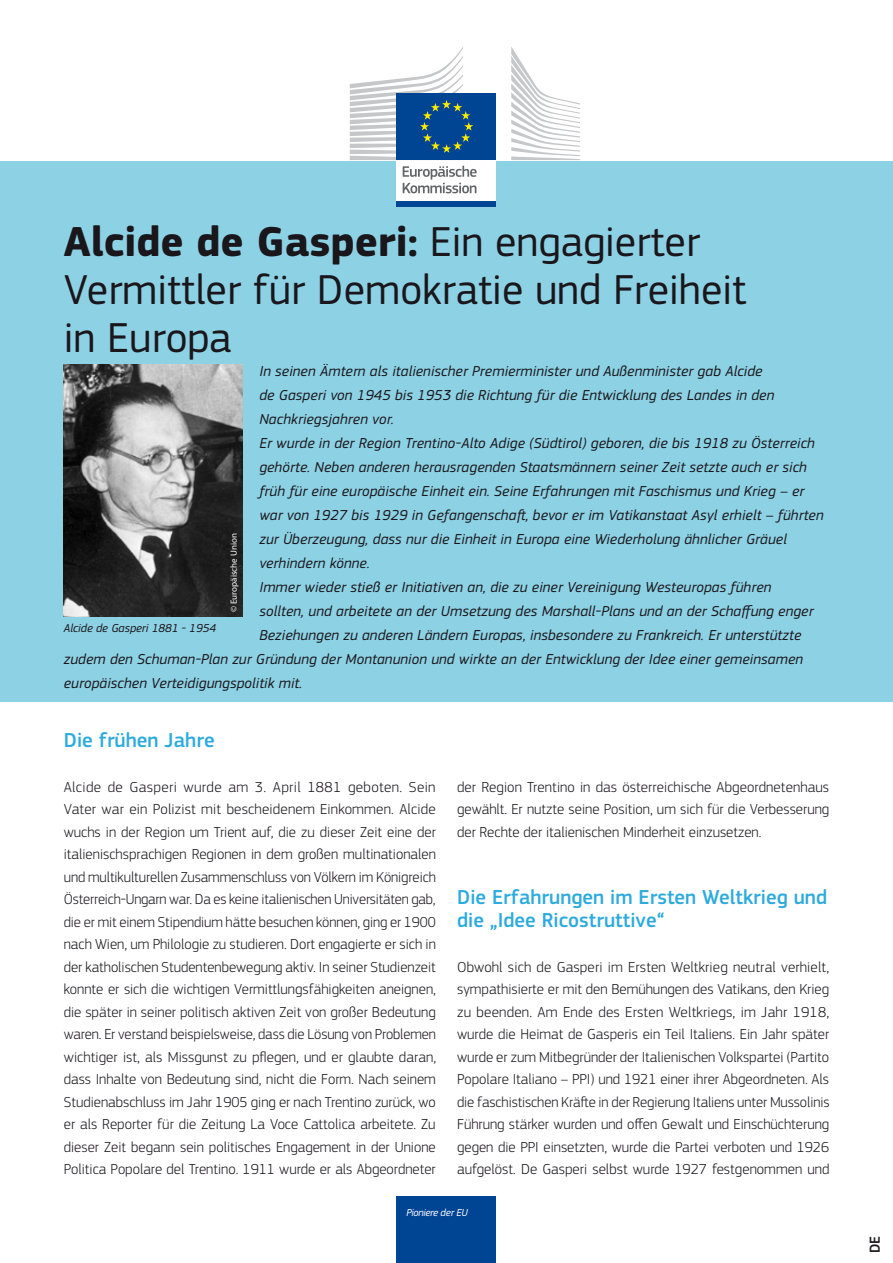
<style>
.page{position:relative;width:893px;height:1263px;background:#fff}
.page>*{position:absolute;margin:0;border:0;box-sizing:border-box;transform-origin:0 0}
.t1{font:43.5px/48px "EC Square Sans Pro";color:#1a171c}
.t2{font:500 21px/22.5px "EC Square Sans Pro";color:#2eabde}
.t3{font:300 15px/22.5px "EC Square Sans Pro";color:#1a171c;text-align:justify}
.t4{font:italic 15px "EC Square Sans Pro";letter-spacing:.01em;color:#1a171c}
.t5{font:500 15px "EC Square Sans Pro";color:#1a171c}
.t6{font:italic 12px "EC Square Sans Pro";color:#1a171c}
.t7{font:italic 10.5px "EC Square Sans Pro";letter-spacing:-.03em;color:#fff}
.t8{font:9px "Myriad Pro";color:#fff}
.s1{font-weight:700}
</style>
<div class="page">
<div style="left:397px;top:1196px;width:99px;height:67px;background:#004494"></div>
<div style="left:0;top:160px;width:893px;height:542px;background:#8dd1e4"></div>
<img style="left:63px;top:364px;width:179px;height:252px">
<div style="left:397px;top:158px;width:99px;height:44px;background:#fff"></div>
<svg style="left:403px;top:166px;width:74px;height:27px"></svg>
<div style="left:397px;top:201px;width:99px;height:6px;background:#004494"></div>
<svg style="left:511px;top:47px;width:69px;height:113px"></svg>
<div style="left:397px;top:94px;width:99px;height:66px;background:#004494"></div>
<svg style="left:350px;top:47px;width:123px;height:113px"></svg>
<h1 class="t1" style="left:64px;top:218px;width:684px"><span class="s1">Alcide de Gasperi:</span> Ein engagierter<br>Vermittler für Demokratie und Freiheit in Europa</h1>
<p class="t4" style="left:259px;top:362px;width:505px">In seinen Ämtern als italienischer Premierminister und Außenminister gab Alcide</p>
<p class="t4" style="left:259px;top:386px;width:516px">de Gasperi von 1945 bis 1953 die Richtung für die Entwicklung des Landes in den</p>
<p class="t4" style="left:259px;top:410px;width:136px">Nachkriegsjahren vor.</p>
<p class="t4" style="left:259px;top:434px;width:557px">Er wurde in der Region Trentino-Alto Adige (Südtirol) geboren, die bis 1918 zu Österreich</p>
<p class="t4" style="left:259px;top:458px;width:549px">gehörte. Neben anderen herausragenden Staatsmännern seiner Zeit setzte auch er sich</p>
<p class="t4" style="left:259px;top:482px;width:546px">früh für eine europäische Einheit ein. Seine Erfahrungen mit Faschismus und Krieg – er</p>
<p class="t4" style="left:259px;top:506px;width:566px">war von 1927 bis 1929 in Gefangenschaft, bevor er im Vatikanstaat Asyl erhielt – führten</p>
<p class="t4" style="left:259px;top:530px;width:529px">zur Überzeugung, dass nur die Einheit in Europa eine Wiederholung ähnlicher Gräuel</p>
<p class="t4" style="left:259px;top:554px;width:112px">verhindern könne.</p>
<p class="t4" style="left:259px;top:578px;width:514px">Immer wieder stieß er Initiativen an, die zu einer Vereinigung Westeuropas führen</p>
<p class="t4" style="left:259px;top:602px;width:556px">sollten, und arbeitete an der Umsetzung des Marshall-Plans und an der Schaffung enger</p>
<p class="t4" style="left:259px;top:626px;width:543px">Beziehungen zu anderen Ländern Europas, insbesondere zu Frankreich. Er unterstützte</p>
<p class="t4" style="left:64px;top:650px;width:741px">zudem den Schuman-Plan zur Gründung der Montanunion und wirkte an der Entwicklung der Idee einer gemeinsamen</p>
<p class="t4" style="left:64px;top:674px;width:240px">europäischen Verteidigungspolitik mit.</p>
<p class="t8" style="left:229px;top:612px;width:80px;rotate:-90deg">© Europäische Union</p>
<p class="t6" style="left:64px;top:621px;width:154px">Alcide de Gasperi 1881 - 1954</p>
<h2 class="t2" style="left:64px;top:729px;width:152px">Die frühen Jahre</h2>
<p class="t3" style="left:64px;top:775px;width:374px">Alcide de Gasperi wurde am 3. April 1881 geboten. Sein Vater war ein Polizist mit bescheidenem Einkommen. Alcide wuchs in der Region um Trient auf, die zu dieser Zeit eine der italienischsprachigen Regionen in dem großen multinationalen und multikulturellen Zusammenschluss von Völkern im Königreich Österreich-Ungarn war. Da es keine italienischen Universitäten gab, die er mit einem Stipendium hätte besuchen können, ging er 1900 nach Wien, um Philologie zu studieren. Dort engagierte er sich in der katholischen Studentenbewegung aktiv. In seiner Studienzeit konnte er sich die wichtigen Vermittlungsfähigkeiten aneignen, die später in seiner politisch aktiven Zeit von großer Bedeutung waren. Er verstand beispielsweise, dass die Lösung von Problemen wichtiger ist, als Missgunst zu pflegen, und er glaubte daran, dass Inhalte von Bedeutung sind, nicht die Form. Nach seinem Studienabschluss im Jahr 1905 ging er nach Trentino zurück, wo er als Reporter für die Zeitung La Voce Cattolica arbeitete. Zu dieser Zeit begann sein politisches Engagement in der Unione Politica Popolare del Trentino. 1911 wurde er als Abgeordneter</p>
<p class="t3" style="left:457px;top:775px;width:374px">der Region Trentino in das österreichische Abgeordnetenhaus gewählt. Er nutzte seine Position, um sich für die Verbesserung der Rechte der italienischen Minderheit einzusetzen.</p>
<h2 class="t2" style="left:457px;top:886px;width:371px">Die Erfahrungen im Ersten Weltkrieg und die „Idee Ricostruttive“</h2>
<p class="t3" style="left:457px;top:955px;width:374px">Obwohl sich de Gasperi im Ersten Weltkrieg neutral verhielt, sympathisierte er mit den Bemühungen des Vatikans, den Krieg zu beenden. Am Ende des Ersten Weltkriegs, im Jahr 1918, wurde die Heimat de Gasperis ein Teil Italiens. Ein Jahr später wurde er zum Mitbegründer der Italienischen Volkspartei (Partito Popolare Italiano – PPI) und 1921 einer ihrer Abgeordneten. Als die faschistischen Kräfte in der Regierung Italiens unter Mussolinis Führung stärker wurden und offen Gewalt und Einschüchterung gegen die PPI einsetzten, wurde die Partei verboten und 1926 aufgelöst. De Gasperi selbst wurde 1927 festgenommen und</p>
<p class="t7" style="left:406px;top:1206px;width:63px">Pioniere der EU</p>
<p class="t5" style="left:866px;top:1253px;width:19px;rotate:-90deg">DE</p>
</div>
